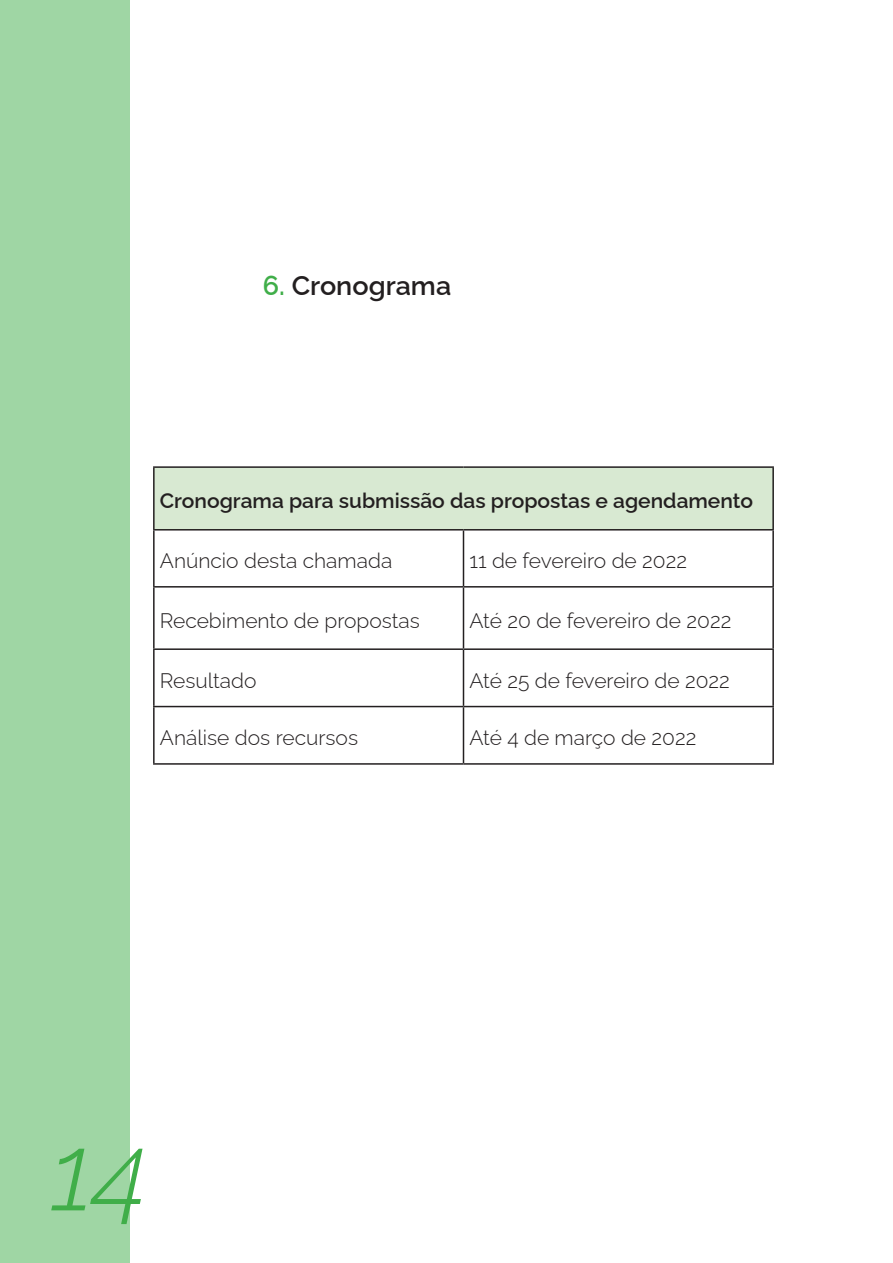
<style>
.page{position:relative;width:893px;height:1263px;background:#fff}
.page>*{position:absolute;margin:0;border:0;box-sizing:border-box;transform-origin:0 0}
.t1{font:italic 300 108px "Raleway";color:#40ae49}
.corpo{font:600 27px "Raleway";color:#231f20}
.corpo-2{font:300 21px "Raleway";color:#231f20}
.corpo-3{font:600 21px "Raleway";color:#231f20}
.s1{color:#40ae49}
</style>
<div class="page">
<div style="left:0;top:0;width:130px;height:1263px;background:#9fd6a4"></div>
<div style="left:154px;top:467px;width:619px;height:63px;background:#d8e9d2"></div>
<hr style="left:153px;top:466px;width:310px;height:2px;background:#231f20">
<hr style="left:153px;top:468px;width:2px;height:61px;background:#231f20">
<hr style="left:463px;top:466px;width:311px;height:2px;background:#231f20">
<hr style="left:772px;top:468px;width:2px;height:61px;background:#231f20">
<hr style="left:153px;top:529px;width:310px;height:1px;background:#231f20">
<hr style="left:153px;top:530px;width:2px;height:56px;background:#231f20">
<hr style="left:463px;top:529px;width:311px;height:1px;background:#231f20">
<hr style="left:463px;top:530px;width:1px;height:56px;background:#231f20">
<hr style="left:772px;top:530px;width:2px;height:56px;background:#231f20">
<hr style="left:153px;top:586px;width:310px;height:2px;background:#231f20">
<hr style="left:153px;top:588px;width:2px;height:60px;background:#231f20">
<hr style="left:463px;top:586px;width:311px;height:2px;background:#231f20">
<hr style="left:463px;top:588px;width:1px;height:60px;background:#231f20">
<hr style="left:772px;top:588px;width:2px;height:60px;background:#231f20">
<hr style="left:153px;top:648px;width:310px;height:2px;background:#231f20">
<hr style="left:153px;top:650px;width:2px;height:56px;background:#231f20">
<hr style="left:463px;top:648px;width:311px;height:2px;background:#231f20">
<hr style="left:463px;top:650px;width:1px;height:56px;background:#231f20">
<hr style="left:772px;top:650px;width:2px;height:56px;background:#231f20">
<hr style="left:153px;top:706px;width:310px;height:1px;background:#231f20">
<hr style="left:153px;top:707px;width:2px;height:56px;background:#231f20">
<hr style="left:463px;top:706px;width:311px;height:1px;background:#231f20">
<hr style="left:463px;top:707px;width:1px;height:56px;background:#231f20">
<hr style="left:772px;top:707px;width:2px;height:56px;background:#231f20">
<hr style="left:153px;top:763px;width:310px;height:2px;background:#231f20">
<hr style="left:463px;top:763px;width:311px;height:2px;background:#231f20">
<p class="corpo" style="left:263px;top:264px;width:190px"><span class="s1">6.</span> Cronograma</p>
<p class="corpo-3" style="left:160px;top:484px;width:595px">Cronograma para submissão das propostas e agendamento</p>
<p class="corpo-2" style="left:160px;top:544px;width:234px">Anúncio desta chamada</p>
<p class="corpo-2" style="left:469px;top:544px;width:219px">11 de fevereiro de 2022</p>
<p class="corpo-2" style="left:160px;top:604px;width:262px">Recebimento de propostas</p>
<p class="corpo-2" style="left:469px;top:604px;width:263px">Até 20 de fevereiro de 2022</p>
<p class="corpo-2" style="left:160px;top:663px;width:98px">Resultado</p>
<p class="corpo-2" style="left:469px;top:663px;width:262px">Até 25 de fevereiro de 2022</p>
<p class="corpo-2" style="left:160px;top:721px;width:200px">Análise dos recursos</p>
<p class="corpo-2" style="left:469px;top:721px;width:228px">Até 4 de março de 2022</p>
<h1 class="t1" style="left:51px;top:1086px;width:99px">14</h1>
</div>
